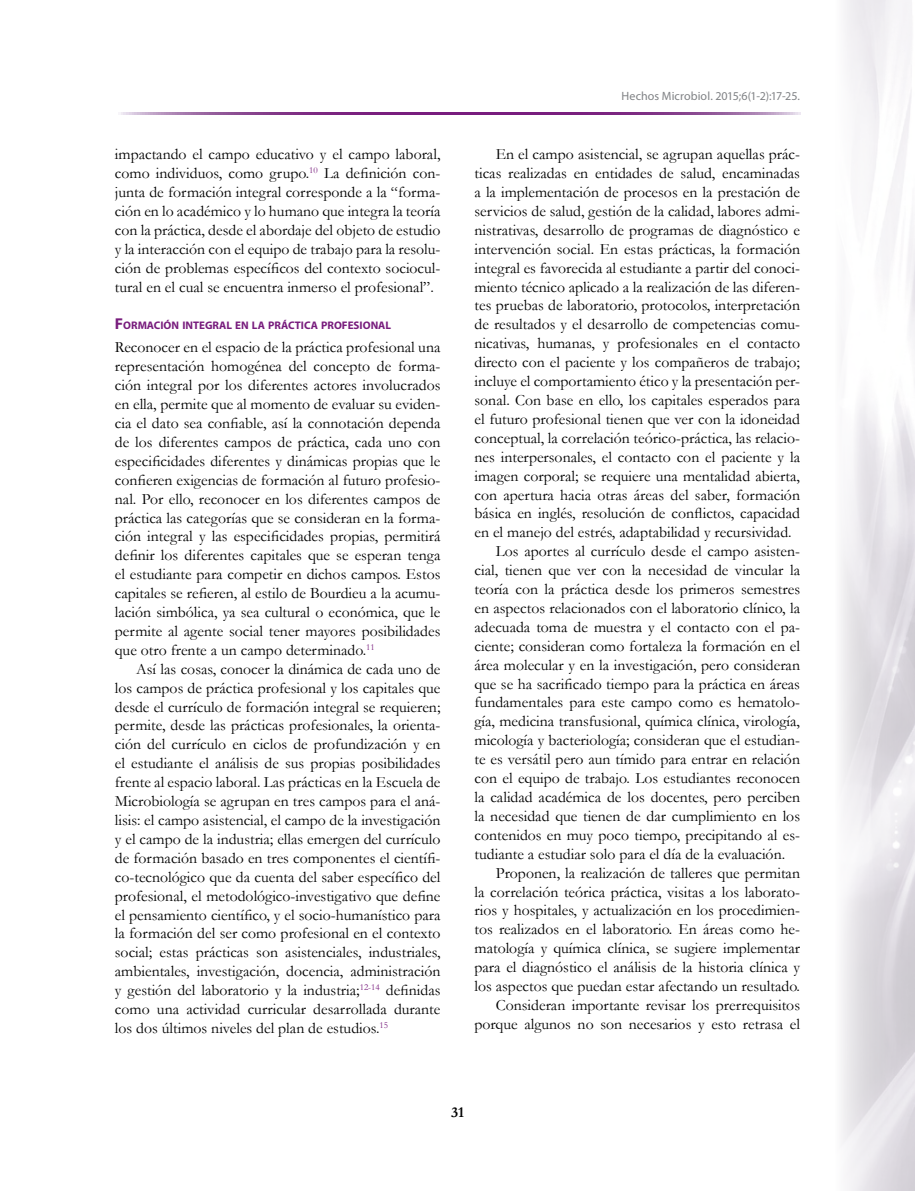
<style>
.page{position:relative;width:915px;height:1191px;background:#fff}
.page>*{position:absolute;margin:0;border:0;box-sizing:border-box;transform-origin:0 0}
.t1{font:15.75px/18.9px "Garamond";color:#000;text-align:justify}
.t2{font:700 15px "Garamond";color:#000}
.t3{font:12px "Myriad Pro";letter-spacing:.005em;color:#808285}
.t4{font:700 10.95px "Myriad Pro";color:#781d7d}
.s1{font-size:15.75px}
</style>
<div class="page">
<svg style="left:121px;top:112px;width:678px;height:2px"></svg>
<p class="t1" style="left:115px;top:144px;width:327px">impactando el campo educativo y el campo laboral, como individuos, como grupo.<sup>10</sup> La definición con&shy;junta de formación integral corresponde a la “forma&shy;ción en lo académico y lo humano que integra la teoría con la práctica, desde el abordaje del objeto de estudio y la interacción con el equipo de trabajo para la resolu&shy;ción de problemas específicos del contexto sociocul&shy;tural en el cual se encuentra inmerso el profesional”.</p>
<p class="t4" style="left:115px;top:318px;width:278px"><span class="s1">F</span>ORMACIÓN INTEGRAL EN LA PRÁCTICA PROFESIONAL</p>
<p class="t1" style="left:115px;top:337px;width:327px">Reconocer en el espacio de la práctica profesional una representación homogénea del concepto de forma&shy;ción integral por los diferentes actores involucrados en ella, permite que al momento de evaluar su eviden&shy;cia el dato sea confiable, así la connotación dependa de los diferentes campos de práctica, cada uno con especificidades diferentes y dinámicas propias que le confieren exigencias de formación al futuro profesio&shy;nal. Por ello, reconocer en los diferentes campos de práctica las categorías que se consideran en la forma&shy;ción integral y las especificidades propias, permitirá definir los diferentes capitales que se esperan tenga el estudiante para competir en dichos campos. Estos capitales se refieren, al estilo de Bourdieu a la acumu&shy;lación simbólica, ya sea cultural o económica, que le permite al agente social tener mayores posibilidades que otro frente a un campo determinado.<sup>11</sup></p>
<p class="t1" style="left:115px;top:659px;width:327px;text-indent:21px">Así las cosas, conocer la dinámica de cada uno de los campos de práctica profesional y los capitales que desde el currículo de formación integral se requieren; permite, desde las prácticas profesionales, la orienta&shy;ción del currículo en ciclos de profundización y en el estudiante el análisis de sus propias posibilidades frente al espacio laboral. Las prácticas en la Escuela de Microbiología se agrupan en tres campos para el aná&shy;lisis: el campo asistencial, el campo de la investigación y el campo de la industria; ellas emergen del currículo de formación basado en tres componentes el científi&shy;co-tecnológico que da cuenta del saber específico del profesional, el metodológico-investigativo que define el pensamiento científico, y el socio-humanístico para la formación del ser como profesional en el contexto social; estas prácticas son asistenciales, industriales, ambientales, investigación, docencia, administración y gestión del laboratorio y la industria;<sup>12-14</sup> definidas como una actividad curricular desarrollada durante los dos últimos niveles del plan de estudios.<sup>15</sup></p>
<p class="t3" style="left:621px;top:89px;width:180px">Hechos Microbiol. 2015;6(1-2):17-25.</p>
<p class="t1" style="left:495px;top:144px;width:306px">En el campo asistencial, se agrupan aquellas prác-</p>
<p class="t1" style="left:474px;top:163px;width:327px">ticas realizadas en entidades de salud, encaminadas</p>
<p class="t1" style="left:474px;top:182px;width:327px">a la implementación de procesos en la prestación de</p>
<p class="t1" style="left:474px;top:201px;width:327px">servicios de salud, gestión de la calidad, labores admi-</p>
<p class="t1" style="left:474px;top:220px;width:327px">nistrativas, desarrollo de programas de diagnóstico e</p>
<p class="t1" style="left:474px;top:239px;width:327px">intervención social. En estas prácticas, la formación</p>
<p class="t1" style="left:474px;top:258px;width:327px">integral es favorecida al estudiante a partir del conoci-</p>
<p class="t1" style="left:474px;top:277px;width:327px">miento técnico aplicado a la realización de las diferen-</p>
<p class="t1" style="left:474px;top:296px;width:327px">tes pruebas de laboratorio, protocolos, interpretación</p>
<p class="t1" style="left:474px;top:314px;width:327px">de resultados y el desarrollo de competencias comu-</p>
<p class="t1" style="left:474px;top:333px;width:327px">nicativas, humanas, y profesionales en el contacto</p>
<p class="t1" style="left:474px;top:352px;width:327px">directo con el paciente y los compañeros de trabajo;</p>
<p class="t1" style="left:474px;top:371px;width:327px">incluye el comportamiento ético y la presentación per-</p>
<p class="t1" style="left:474px;top:390px;width:327px">sonal. Con base en ello, los capitales esperados para</p>
<p class="t1" style="left:474px;top:409px;width:327px">el futuro profesional tienen que ver con la idoneidad</p>
<p class="t1" style="left:474px;top:428px;width:327px">conceptual, la correlación teórico-práctica, las relacio-</p>
<p class="t1" style="left:474px;top:447px;width:327px">nes interpersonales, el contacto con el paciente y la</p>
<p class="t1" style="left:474px;top:466px;width:327px">imagen corporal; se requiere una mentalidad abierta,</p>
<p class="t1" style="left:474px;top:485px;width:327px">con apertura hacia otras áreas del saber, formación</p>
<p class="t1" style="left:474px;top:503px;width:327px">básica en inglés, resolución de conflictos, capacidad</p>
<p class="t1" style="left:474px;top:522px;width:318px">en el manejo del estrés, adaptabilidad y recursividad.</p>
<p class="t1" style="left:495px;top:541px;width:306px">Los aportes al currículo desde el campo asisten-</p>
<p class="t1" style="left:474px;top:560px;width:327px">cial, tienen que ver con la necesidad de vincular la</p>
<p class="t1" style="left:474px;top:579px;width:327px">teoría con la práctica desde los primeros semestres</p>
<p class="t1" style="left:474px;top:598px;width:327px">en aspectos relacionados con el laboratorio clínico, la</p>
<p class="t1" style="left:474px;top:617px;width:327px">adecuada toma de muestra y el contacto con el pa-</p>
<p class="t1" style="left:474px;top:636px;width:327px">ciente; consideran como fortaleza la formación en el</p>
<p class="t1" style="left:474px;top:655px;width:327px">área molecular y en la investigación, pero consideran</p>
<p class="t1" style="left:474px;top:674px;width:327px">que se ha sacrificado tiempo para la práctica en áreas</p>
<p class="t1" style="left:474px;top:692px;width:327px">fundamentales para este campo como es hematolo-</p>
<p class="t1" style="left:474px;top:711px;width:327px">gía, medicina transfusional, química clínica, virología,</p>
<p class="t1" style="left:474px;top:730px;width:327px">micología y bacteriología; consideran que el estudian-</p>
<p class="t1" style="left:474px;top:749px;width:327px">te es versátil pero aun tímido para entrar en relación</p>
<p class="t1" style="left:474px;top:768px;width:327px">con el equipo de trabajo. Los estudiantes reconocen</p>
<p class="t1" style="left:474px;top:787px;width:327px">la calidad académica de los docentes, pero perciben</p>
<p class="t1" style="left:474px;top:806px;width:327px">la necesidad que tienen de dar cumplimiento en los</p>
<p class="t1" style="left:474px;top:825px;width:327px">contenidos en muy poco tiempo, precipitando al es-</p>
<p class="t1" style="left:474px;top:844px;width:312px">tudiante a estudiar solo para el día de la evaluación.</p>
<p class="t1" style="left:495px;top:863px;width:306px">Proponen, la realización de talleres que permitan</p>
<p class="t1" style="left:474px;top:881px;width:327px">la correlación teórica práctica, visitas a los laborato-</p>
<p class="t1" style="left:474px;top:900px;width:327px">rios y hospitales, y actualización en los procedimien-</p>
<p class="t1" style="left:474px;top:919px;width:327px">tos realizados en el laboratorio. En áreas como he-</p>
<p class="t1" style="left:474px;top:938px;width:327px">matología y química clínica, se sugiere implementar</p>
<p class="t1" style="left:474px;top:957px;width:327px">para el diagnóstico el análisis de la historia clínica y</p>
<p class="t1" style="left:474px;top:976px;width:327px">los aspectos que puedan estar afectando un resultado.</p>
<p class="t1" style="left:495px;top:995px;width:306px">Consideran importante revisar los prerrequisitos</p>
<p class="t1" style="left:474px;top:1014px;width:327px">porque algunos no son necesarios y esto retrasa el</p>
<p class="t2" style="left:451px;top:1102px;width:14px">31</p>
</div>
